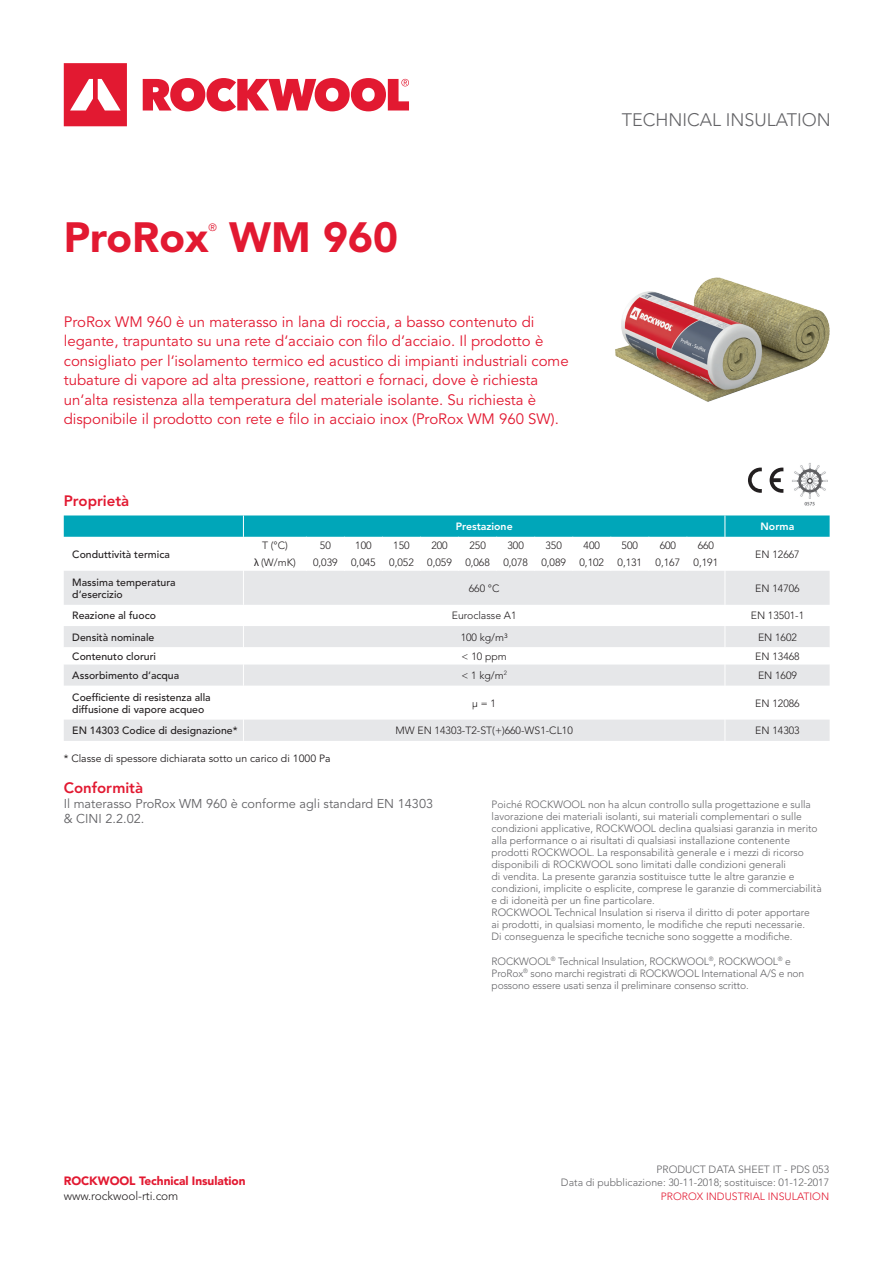
<style>
.page{position:relative;width:893px;height:1263px;background:#fff}
.page>*{position:absolute;margin:0;border:0;box-sizing:border-box;transform-origin:0 0}
.t1{font:900 42px "Avenir LT Std";color:#e21931}
.t2{font:300 18px "Avenir LT Std";color:#636366}
.t3{font:15px/19.5px "Avenir LT Std";color:#e21931}
.t4{font:800 15px "Avenir LT Std";color:#e21931}
.t5{font:12.75px/15.3px "Avenir LT Std";color:#636366}
.t6{font:900 12px "Avenir LT Std";letter-spacing:-.005em;color:#e21931}
.t7{font:300 12px "Avenir LT Std";letter-spacing:-.005em;color:#231f20}
.t8{font:300 10.5px/12px "Avenir LT Std";color:#636366}
.Data_Tabel{font:300 10.5px "Avenir LT Std";color:#231f20}
.t9{font:500 10.5px "Avenir LT Std";color:#231f20}
.Data_Tabel-2{font:10.5px "Avenir LT Std";color:#231f20}
.t10{font:300 10.5px "Avenir LT Std";color:#e21931}
.t11{font:800 10.5px "Avenir LT Std";color:#fff}
.t12{font:10.5px "Avenir LT Std";color:#e21931}
.s1{font-family:"Myriad Pro";font-weight:400}
</style>
<div class="page">
<svg style="left:64px;top:63px;width:63px;height:63px"></svg>
<svg style="left:143px;top:78px;width:266px;height:33px"></svg>
<img style="left:615px;top:277px;width:215px;height:125px">
<div style="left:64px;top:720px;width:766px;height:21px;background:#e6e7e9"></div>
<svg style="left:64px;top:515px;width:766px;height:171px"></svg>
<svg style="left:243px;top:720px;width:1px;height:21px"></svg>
<svg style="left:724px;top:720px;width:1px;height:21px"></svg>
<svg style="left:748px;top:468px;width:14px;height:25px"></svg>
<svg style="left:770px;top:468px;width:13px;height:25px"></svg>
<img style="left:792px;top:463px;width:36px;height:43px">
<p class="t1" style="left:64px;top:212px;width:146px">ProRox</p>
<p class="t12" style="left:208px;top:221px;width:10px">®</p>
<p class="t1" style="left:229px;top:212px;width:170px">WM 960</p>
<p class="t3" style="left:64px;top:312px;width:506px">ProRox WM 960 è un materasso in lana di roccia, a basso contenuto di legante, trapuntato su una rete d‘acciaio con filo d‘acciaio. Il prodotto è consigliato per l‘isolamento termico ed acustico di impianti industriali come tubature di vapore ad alta pressione, reattori e fornaci, dove è richiesta un‘alta resistenza alla temperatura del materiale isolante. Su richiesta è disponibile il prodotto con rete e filo in acciaio inox (ProRox WM 960 SW).</p>
<p class="t4" style="left:64px;top:491px;width:67px">Proprietà</p>
<h2 class="t2" style="left:622px;top:110px;width:211px">TECHNICAL INSULATION</h2>
<p class="t9" style="left:72px;top:548px;width:99px">Conduttività termica</p>
<p class="t9" style="left:72px;top:576px;width:105px">Massima temperatura</p>
<p class="t9" style="left:72px;top:588px;width:52px">d‘esercizio</p>
<p class="t11" style="left:456px;top:520px;width:58px">Prestazione</p>
<p class="t11" style="left:761px;top:520px;width:35px">Norma</p>
<p class="Data_Tabel" style="left:262px;top:539px;width:27px">T (°C)</p>
<p class="Data_Tabel" style="left:320px;top:539px;width:12px">50</p>
<p class="Data_Tabel" style="left:355px;top:539px;width:18px">100</p>
<p class="Data_Tabel" style="left:393px;top:539px;width:18px">150</p>
<p class="Data_Tabel" style="left:431px;top:539px;width:18px">200</p>
<p class="Data_Tabel" style="left:469px;top:539px;width:18px">250</p>
<p class="Data_Tabel" style="left:507px;top:539px;width:18px">300</p>
<p class="Data_Tabel" style="left:545px;top:539px;width:18px">350</p>
<p class="Data_Tabel" style="left:584px;top:539px;width:18px">400</p>
<p class="Data_Tabel" style="left:622px;top:539px;width:18px">500</p>
<p class="Data_Tabel" style="left:660px;top:539px;width:18px">600</p>
<p class="Data_Tabel" style="left:698px;top:539px;width:18px">660</p>
<p class="Data_Tabel" style="left:254px;top:556px;width:43px"><span class="s1">λ</span> (W/mK)</p>
<p class="Data_Tabel" style="left:313px;top:556px;width:26px">0,039</p>
<p class="Data_Tabel" style="left:351px;top:556px;width:26px">0,045</p>
<p class="Data_Tabel" style="left:389px;top:556px;width:26px">0,052</p>
<p class="Data_Tabel" style="left:427px;top:556px;width:26px">0,059</p>
<p class="Data_Tabel" style="left:465px;top:556px;width:26px">0,068</p>
<p class="Data_Tabel" style="left:503px;top:556px;width:26px">0,078</p>
<p class="Data_Tabel" style="left:541px;top:556px;width:26px">0,089</p>
<p class="Data_Tabel" style="left:579px;top:556px;width:26px">0,102</p>
<p class="Data_Tabel" style="left:617px;top:556px;width:26px">0,131</p>
<p class="Data_Tabel" style="left:656px;top:556px;width:26px">0,167</p>
<p class="Data_Tabel" style="left:694px;top:556px;width:26px">0,191</p>
<p class="Data_Tabel" style="left:755px;top:548px;width:46px">EN 12667</p>
<p class="Data_Tabel" style="left:469px;top:582px;width:32px">660 °C</p>
<p class="Data_Tabel" style="left:755px;top:582px;width:46px">EN 14706</p>
<p class="t9" style="left:72px;top:610px;width:85px">Reazione al fuoco</p>
<p class="Data_Tabel" style="left:452px;top:610px;width:66px">Euroclasse A1</p>
<p class="Data_Tabel" style="left:751px;top:610px;width:55px">EN 13501-1</p>
<p class="t9" style="left:72px;top:631px;width:84px">Densità nominale</p>
<p class="Data_Tabel" style="left:461px;top:631px;width:48px">100 kg/m³</p>
<p class="Data_Tabel" style="left:758px;top:631px;width:40px">EN 1602</p>
<p class="t9" style="left:72px;top:650px;width:85px">Contenuto cloruri</p>
<p class="Data_Tabel" style="left:462px;top:650px;width:47px">&lt; 10 ppm</p>
<p class="Data_Tabel" style="left:755px;top:650px;width:46px">EN 13468</p>
<p class="t9" style="left:72px;top:669px;width:108px">Assorbimento d‘acqua</p>
<p class="Data_Tabel" style="left:461px;top:669px;width:47px">&lt; 1 kg/m<sup>2</sup></p>
<p class="Data_Tabel" style="left:758px;top:669px;width:40px">EN 1609</p>
<p class="t9" style="left:72px;top:691px;width:140px">Coefficiente di resistenza alla</p>
<p class="t9" style="left:72px;top:703px;width:134px">diffusione di vapore acqueo</p>
<p class="Data_Tabel" style="left:472px;top:697px;width:25px">μ = 1</p>
<p class="Data_Tabel" style="left:755px;top:697px;width:46px">EN 12086</p>
<p class="t9" style="left:72px;top:724px;width:167px">EN 14303 Codice di designazione*</p>
<p class="Data_Tabel" style="left:395px;top:724px;width:179px">MW EN 14303-T2-ST(+)660-WS1-CL10</p>
<p class="Data_Tabel" style="left:755px;top:724px;width:46px">EN 14303</p>
<p class="Data_Tabel-2" style="left:64px;top:752px;width:268px">* Classe di spessore dichiarata sotto un carico di 1000 Pa</p>
<p class="t4" style="left:64px;top:778px;width:81px">Conformità</p>
<p class="t5" style="left:64px;top:796px;width:371px">Il materasso ProRox WM 960 è conforme agli standard EN 14303 &amp; CINI 2.2.02.</p>
<p class="t8" style="left:492px;top:798px;width:332px">Poiché ROCKWOOL non ha alcun controllo sulla progettazione e sulla lavorazione dei materiali isolanti, sui materiali complementari o sulle condizioni applicative, ROCKWOOL declina qualsiasi garanzia in merito alla performance o ai risultati di qualsiasi installazione contenente prodotti ROCKWOOL. La responsabilità generale e i mezzi di ricorso disponibili di ROCKWOOL sono limitati dalle condizioni generali<br>di vendita. La presente garanzia sostituisce tutte le altre garanzie e condizioni, implicite o esplicite, comprese le garanzie di commerciabilità e di idoneità per un fine particolare.<br>ROCKWOOL Technical Insulation si riserva il diritto di poter apportare<br>ai prodotti, in qualsiasi momento, le modifiche che reputi necessarie.<br>Di conseguenza le specifiche tecniche sono soggette a modifiche.</p>
<p class="t8" style="left:492px;top:955px;width:314px">ROCKWOOL<sup>®</sup> Technical Insulation, ROCKWOOL<sup>®</sup>, ROCKWOOL<sup>®</sup> e<br>ProRox<sup>®</sup> sono marchi registrati di ROCKWOOL International A/S e non possono essere usati senza il preliminare consenso scritto.</p>
<p class="t6" style="left:64px;top:1173px;width:183px">ROCKWOOL Technical Insulation</p>
<p class="t7" style="left:64px;top:1189px;width:116px">www.rockwool-rti.com</p>
<p class="t8" style="left:656px;top:1163px;width:174px">PRODUCT DATA SHEET IT - PDS 053</p>
<p class="t8" style="left:561px;top:1177px;width:270px">Data di pubblicazione: 30-11-2018; sostituisce: 01-12-2017</p>
<p class="t10" style="left:661px;top:1190px;width:170px">PROROX INDUSTRIAL INSULATION</p>
</div>
